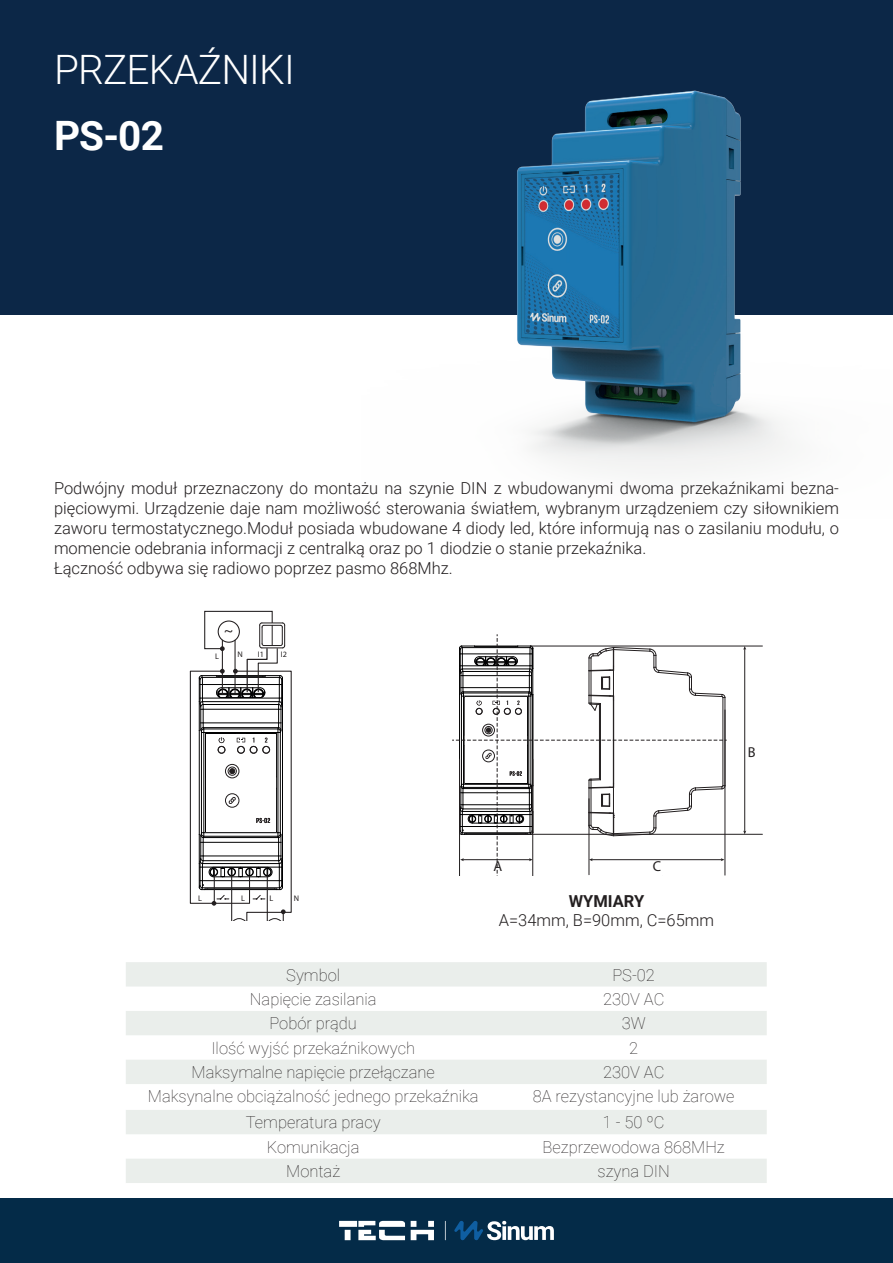
<style>
.page{position:relative;width:893px;height:1263px;background:#fff}
.page>*{position:absolute;margin:0;border:0;box-sizing:border-box;transform-origin:0 0}
.t1{font:300 40.5px "Roboto";letter-spacing:-.02em;color:#fff}
.t2{font:700 40.5px "Roboto";color:#fff}
.t3{font:300 16.5px/19.8px "Roboto";color:#231f20}
.t4{font:100 16.5px "Roboto";color:#231f20}
.t5{font:700 16.5px "Roboto";color:#231f20}
.t6{font:15px "Myriad Pro";color:#231f20}
.t7{font:14.4px "Myriad Pro";color:#231f20}
.t8{font:8.1px "Myriad Pro";color:#231f20}
</style>
<div class="page">
<div style="left:0;top:1198px;width:893px;height:65px;background:#042b48"></div>
<svg style="left:339px;top:1221px;width:66px;height:19px"></svg>
<svg style="left:411px;top:1221px;width:23px;height:19px"></svg>
<svg style="left:445px;top:1221px;width:1px;height:19px"></svg>
<svg style="left:454px;top:1220px;width:100px;height:21px"></svg>
<div style="left:0;top:0;width:893px;height:315px;background:#0c2747"></div>
<img style="left:517px;top:90px;width:270px;height:381px">
<svg style="left:126px;top:962px;width:641px;height:221px;fill:#eaeeeb"></svg>
<hr style="left:530px;top:646px;width:232px;height:1px;background:#231f20">
<hr style="left:518px;top:834px;width:244px;height:1px;background:#231f20">
<hr style="left:744px;top:649px;width:1px;height:183px;background:#231f20">
<svg style="left:452px;top:634px;width:275px;height:242px"></svg>
<svg style="left:189px;top:610px;width:103px;height:311px"></svg>
<h1 class="t1" style="left:54px;top:41px;width:242px">PRZEKAŹNIKI</h1>
<h1 class="t2" style="left:54px;top:107px;width:111px">PS-02</h1>
<p class="t3" style="left:54px;top:478px;width:786px">Podwójny moduł przeznaczony do montażu na szynie DIN z wbudowanymi dwoma przekaźnikami bezna&shy;pięciowymi. Urządzenie daje nam możliwość sterowania światłem, wybranym urządzeniem czy siłownikiem zaworu termostatycznego.Moduł posiada wbudowane 4 diody led, które informują nas o zasilaniu modułu, o momencie odebrania informacji z centralką oraz po 1 diodzie o stanie przekaźnika.<br>Łączność odbywa się radiowo poprzez pasmo 868Mhz.</p>
<p class="t6" style="left:233px;top:642px;width:10px;rotate:-180deg">~</p>
<p class="t8" style="left:215px;top:651px;width:5px">L</p>
<p class="t8" style="left:237px;top:649px;width:7px">N</p>
<p class="t8" style="left:258px;top:649px;width:8px">I1</p>
<p class="t8" style="left:281px;top:649px;width:8px">I2</p>
<p class="t7" style="left:748px;top:744px;width:9px">B</p>
<p class="t8" style="left:198px;top:893px;width:5px">L</p>
<p class="t8" style="left:241px;top:893px;width:5px">L</p>
<p class="t8" style="left:269px;top:893px;width:5px">L</p>
<p class="t8" style="left:294px;top:893px;width:7px">N</p>
<p class="t7" style="left:493px;top:857px;width:10px">A</p>
<p class="t7" style="left:653px;top:857px;width:10px">C</p>
<p class="t5" style="left:569px;top:889px;width:77px">WYMIARY</p>
<p class="t3" style="left:499px;top:910px;width:217px">A=34mm, B=90mm, C=65mm</p>
<p class="t4" style="left:286px;top:963px;width:55px">Symbol</p>
<p class="t4" style="left:612px;top:963px;width:44px">PS-02</p>
<p class="t4" style="left:250px;top:987px;width:128px">Napięcie zasilania</p>
<p class="t4" style="left:603px;top:987px;width:63px">230V AC</p>
<p class="t4" style="left:269px;top:1012px;width:89px">Pobór prądu</p>
<p class="t4" style="left:622px;top:1012px;width:25px">3W</p>
<p class="t4" style="left:211px;top:1036px;width:205px">Ilość wyjść przekaźnikowych</p>
<p class="t4" style="left:629px;top:1036px;width:11px">2</p>
<p class="t4" style="left:192px;top:1060px;width:245px">Maksymalne napięcie przełączane</p>
<p class="t4" style="left:603px;top:1060px;width:63px">230V AC</p>
<p class="t4" style="left:148px;top:1085px;width:332px">Maksynalne obciążalność jednego przekaźnika</p>
<p class="t4" style="left:533px;top:1085px;width:203px">8A rezystancyjne lub żarowe</p>
<p class="t4" style="left:246px;top:1111px;width:136px">Temperatura pracy</p>
<p class="t4" style="left:603px;top:1111px;width:63px">1 - 50 ºC</p>
<p class="t4" style="left:267px;top:1135px;width:94px">Komunikacja</p>
<p class="t4" style="left:542px;top:1135px;width:184px">Bezprzewodowa 868MHz</p>
<p class="t4" style="left:286px;top:1159px;width:56px">Montaż</p>
<p class="t4" style="left:597px;top:1159px;width:74px">szyna DIN</p>
</div>
